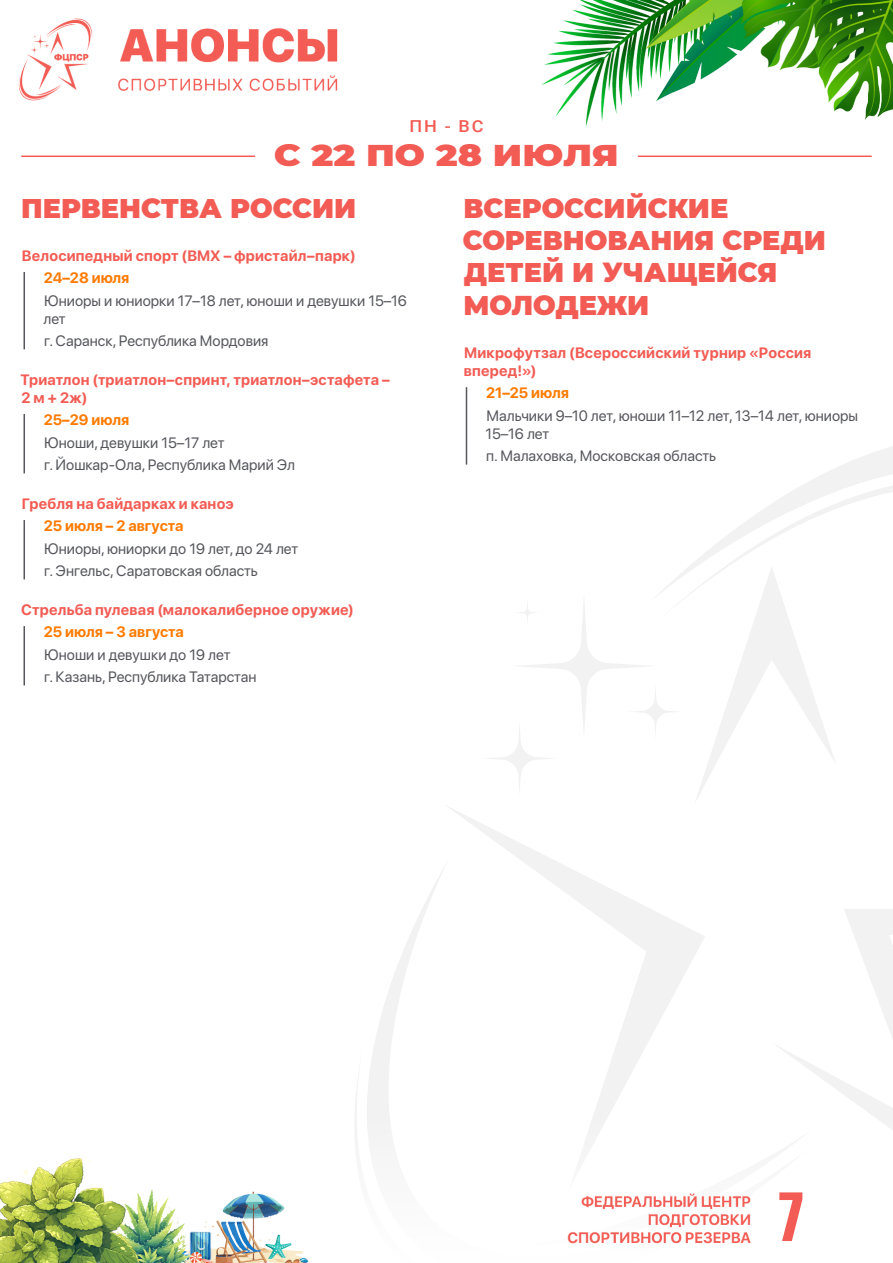
<style>
.page{position:relative;width:893px;height:1263px;background:#fff}
.page>*{position:absolute;margin:0;border:0;box-sizing:border-box;transform-origin:0 0}
.t1{font:700 60px "Oswald";color:#f25c54}
.t2{font:900 30px "Montserrat";color:#f25c54;scale:1.2 1}
.А_-_Заголовок{font:900 27px/32.4px "Montserrat";color:#f25c54}
.t3{font:500 16.5px "Roboto";color:#f25c54;scale:1.09 1}
.А_-_Текст{font:15px/18px "SF Pro Display";color:#56575c}
.А_-_вид_спорта{font:italic 700 15px/18px "SF Pro Display";letter-spacing:.015em;color:#f25c54}
.А_-_дата{font:italic 700 15px "SF Pro Display";color:#ff7b00}
</style>
<div class="page">
<img style="left:0;top:0;width:893px;height:1263px">
<hr style="left:21px;top:156px;width:234px;height:1px;background:#f25c54">
<hr style="left:638px;top:156px;width:234px;height:1px;background:#f25c54">
<hr style="left:24px;top:272px;width:1px;height:77px;background:#56575c">
<hr style="left:24px;top:414px;width:1px;height:59px;background:#56575c">
<hr style="left:24px;top:520px;width:1px;height:59px;background:#56575c">
<hr style="left:24px;top:626px;width:1px;height:59px;background:#56575c">
<hr style="left:466px;top:387px;width:1px;height:78px;background:#56575c">
<p class="t3" style="left:409px;top:115px;width:69px">ПН - ВС</p>
<h2 class="t2" style="left:274px;top:133px;width:289px">С 22 ПО 28 ИЮЛЯ</h2>
<p class="А_-_Заголовок" style="left:21px;top:190px;width:337px">ПЕРВЕНСТВА РОССИИ</p>
<p class="А_-_вид_спорта" style="left:22px;top:246px;width:335px">Велосипедный спорт (ВМХ – фристайл–парк)</p>
<p class="А_-_дата" style="left:44px;top:267px;width:87px">24–28 июля</p>
<p class="А_-_Текст" style="left:43px;top:290px;width:365px">Юниоры и юниорки 17–18 лет, юноши и девушки 15–16 лет</p>
<p class="А_-_Текст" style="left:44px;top:330px;width:226px">г. Саранск, Республика Мордовия</p>
<p class="А_-_вид_спорта" style="left:20px;top:370px;width:371px">Триатлон (триатлон–спринт, триатлон–эстафета –<br>2 м + 2ж)</p>
<p class="А_-_дата" style="left:44px;top:409px;width:87px">25–29 июля</p>
<p class="А_-_Текст" style="left:44px;top:432px;width:182px">Юноши, девушки 15–17 лет</p>
<p class="А_-_Текст" style="left:44px;top:455px;width:253px">г. Йошкар-Ола, Республика Марий Эл</p>
<p class="А_-_вид_спорта" style="left:22px;top:494px;width:213px">Гребля на байдарках и каноэ</p>
<p class="А_-_дата" style="left:44px;top:515px;width:141px">25 июля – 2 августа</p>
<p class="А_-_Текст" style="left:44px;top:538px;width:255px">Юниоры, юниорки до 19 лет, до 24 лет</p>
<p class="А_-_Текст" style="left:44px;top:561px;width:215px">г. Энгельс, Саратовская область</p>
<p class="А_-_вид_спорта" style="left:21px;top:600px;width:334px">Стрельба пулевая (малокалиберное оружие)</p>
<p class="А_-_дата" style="left:44px;top:621px;width:141px">25 июля – 3 августа</p>
<p class="А_-_Текст" style="left:44px;top:644px;width:188px">Юноши и девушки до 19 лет</p>
<p class="А_-_Текст" style="left:44px;top:667px;width:214px">г. Казань, Республика Татарстан</p>
<p class="А_-_Заголовок" style="left:463px;top:190px;width:365px">ВСЕРОССИЙСКИЕ<br>СОРЕВНОВАНИЯ СРЕДИ<br>ДЕТЕЙ И УЧАЩЕЙСЯ<br>МОЛОДЕЖИ</p>
<p class="А_-_вид_спорта" style="left:464px;top:343px;width:349px">Микрофутзал (Всероссийский турнир «Россия вперед!»)</p>
<p class="А_-_дата" style="left:486px;top:382px;width:84px">21–25 июля</p>
<p class="А_-_Текст" style="left:485px;top:405px;width:374px">Мальчики 9–10 лет, юноши 11–12 лет, 13–14 лет, юниоры<br>15–16 лет</p>
<p class="А_-_Текст" style="left:486px;top:446px;width:231px">п. Малаховка, Московская область</p>
<h1 class="t1" style="left:778px;top:1185px;width:28px">7</h1>
</div>
